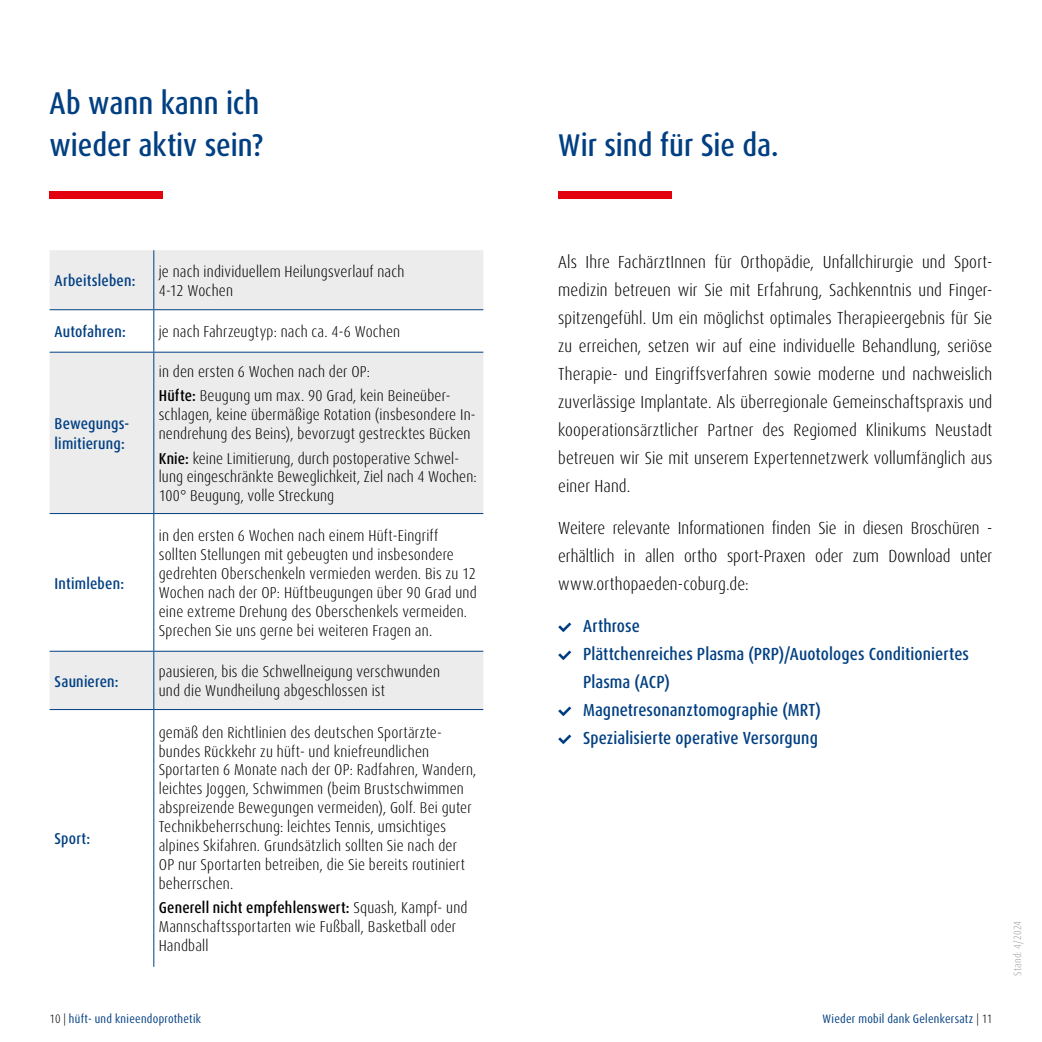
<style>
.page{position:relative;width:1042px;height:1042px;background:#fff}
.page>*{position:absolute;margin:0;border:0;box-sizing:border-box;transform-origin:0 0}
.t1{font:500 condensed 31.5px/42px "Dax OT";color:#003f82}
.t2{font:300 condensed 17.5px/28px "Dax OT";letter-spacing:.005em;color:#000;text-align:justify}
.t3{font:500 condensed 17.5px/28px "Dax OT";letter-spacing:.01em;color:#003f82}
.t4{font:300 condensed 15.75px/18.9px "Dax OT";letter-spacing:.015em;color:#000}
.t5{font:500 condensed 15.75px/19.2px "Dax OT";letter-spacing:.015em;color:#003f82}
.t6{font:condensed 12.25px "Dax OT";letter-spacing:.02em;color:#003f82}
.t7{font:300 condensed 10.5px "Dax OT";letter-spacing:.02em;color:#9c9d9d}
.s1{font-weight:500}
.s2{font-weight:300;color:#000}
</style>
<div class="page">
<svg style="left:558px;top:622px;width:13px;height:10px"></svg>
<svg style="left:558px;top:650px;width:13px;height:10px"></svg>
<svg style="left:558px;top:706px;width:13px;height:10px"></svg>
<svg style="left:558px;top:734px;width:13px;height:10px"></svg>
<div style="left:558px;top:192px;width:113px;height:7px;background:#e3000f"></div>
<div style="left:50px;top:250px;width:433px;height:59px;background:#ececed"></div>
<svg style="left:50px;top:310px;width:433px;height:657px"></svg>
<hr style="left:153px;top:250px;width:1px;height:59px;background:#003f82">
<hr style="left:50px;top:309px;width:104px;height:1px;background:#003f82">
<hr style="left:154px;top:309px;width:329px;height:1px;background:#003f82">
<hr style="left:153px;top:310px;width:1px;height:42px;background:#003f82">
<hr style="left:50px;top:352px;width:104px;height:1px;background:#003f82">
<hr style="left:154px;top:352px;width:329px;height:1px;background:#003f82">
<hr style="left:153px;top:353px;width:1px;height:160px;background:#003f82">
<hr style="left:50px;top:513px;width:104px;height:1px;background:#003f82">
<hr style="left:154px;top:513px;width:329px;height:1px;background:#003f82">
<hr style="left:153px;top:514px;width:1px;height:137px;background:#003f82">
<hr style="left:50px;top:651px;width:104px;height:1px;background:#003f82">
<hr style="left:154px;top:651px;width:329px;height:1px;background:#003f82">
<hr style="left:153px;top:652px;width:1px;height:57px;background:#003f82">
<hr style="left:50px;top:709px;width:104px;height:1px;background:#003f82">
<hr style="left:154px;top:709px;width:329px;height:1px;background:#003f82">
<hr style="left:153px;top:710px;width:1px;height:257px;background:#003f82">
<div style="left:50px;top:192px;width:113px;height:7px;background:#e3000f"></div>
<h1 class="t1" style="left:50px;top:82px;width:215px">Ab wann kann ich wieder aktiv sein?</h1>
<h1 class="t1" style="left:558px;top:124px;width:222px">Wir sind für Sie da.</h1>
<p class="t5" style="left:55px;top:271px;width:82px">Arbeitsleben:</p>
<p class="t4" style="left:159px;top:262px;width:247px">je nach individuellem Heilungsverlauf nach<br>4-12 Wochen</p>
<p class="t5" style="left:55px;top:322px;width:73px">Autofahren:</p>
<p class="t4" style="left:159px;top:322px;width:243px">je nach Fahrzeugtyp: nach ca. 4-6 Wochen</p>
<p class="t5" style="left:55px;top:414px;width:76px">Bewegungs&shy;limitierung:</p>
<p class="t5" style="left:55px;top:574px;width:71px">Intimleben:</p>
<p class="t4" style="left:159px;top:359px;width:293px;line-height:24.5px">in den ersten 6 Wochen nach der OP:<br><span class="s1">Hüfte:</span> Beugung um max. 90 Grad, kein Beineüber-</p>
<p class="t4" style="left:159px;top:405px;width:318px">schlagen, keine übermäßige Rotation (insbesondere In&shy;nendrehung des Beins), bevorzugt gestrecktes Bücken</p>
<p class="t4" style="left:159px;top:449px;width:319px"><span class="s1">Knie:</span> keine Limitierung, durch postoperative Schwel&shy;lung eingeschränkte Beweglichkeit, Ziel nach 4 Wochen:<br>100° Beugung, volle Streckung</p>
<p class="t4" style="left:159px;top:526px;width:319px">in den ersten 6 Wochen nach einem Hüft-Eingriff sollten Stellungen mit gebeugten und insbesondere gedrehten Oberschenkeln vermieden werden. Bis zu 12<br>Wochen nach der OP: Hüftbeugungen über 90 Grad und eine extreme Drehung des Oberschenkels vermeiden.<br>Sprechen Sie uns gerne bei weiteren Fragen an.</p>
<p class="t5" style="left:55px;top:671px;width:66px">Saunieren:</p>
<p class="t4" style="left:159px;top:662px;width:283px">pausieren, bis die Schwellneigung verschwunden und die Wundheilung abgeschlossen ist</p>
<p class="t5" style="left:55px;top:829px;width:37px">Sport:</p>
<p class="t4" style="left:159px;top:723px;width:319px">gemäß den Richtlinien des deutschen Sportärzte&shy;bundes Rückkehr zu hüft- und kniefreundlichen Sportarten 6 Monate nach der OP: Radfahren, Wandern, leichtes Joggen, Schwimmen (beim Brustschwimmen abspreizende Bewegungen vermeiden), Golf. Bei guter Technikbeherrschung: leichtes Tennis, umsichtiges alpines Skifahren. Grundsätzlich sollten Sie nach der<br>OP nur Sportarten betreiben, die Sie bereits routiniert beherrschen.</p>
<p class="t4" style="left:159px;top:898px;width:310px"><span class="s1">Generell nicht empfehlenswert:</span> Squash, Kampf- und<br>Mannschaftssportarten wie Fußball, Basketball oder<br>Handball</p>
<p class="t2" style="left:558px;top:248px;width:436px">Als Ihre FachärztInnen für Orthopädie, Unfallchirurgie und Sport&shy;medizin betreuen wir Sie mit Erfahrung, Sachkenntnis und Finger&shy;spitzengefühl. Um ein möglichst optimales Therapieergebnis für Sie zu erreichen, setzen wir auf eine individuelle Behandlung, seriöse Therapie- und Eingriffsverfahren sowie moderne und nachweislich zuverlässige Implantate. Als überregionale Gemeinschaftspraxis und kooperationsärztlicher Partner des Regiomed Klinikums Neustadt betreuen wir Sie mit unserem Expertennetzwerk vollumfänglich aus einer Hand.</p>
<p class="t2" style="left:558px;top:514px;width:436px">Weitere relevante Informationen finden Sie in diesen Broschüren - erhältlich in allen ortho sport-Praxen oder zum Download unter www.orthopaeden-coburg.de:</p>
<p class="t3" style="left:583px;top:612px;width:388px">Arthrose<br>Plättchenreiches Plasma (PRP)/Auotologes Conditioniertes<br>Plasma (ACP)<br>Magnetresonanztomographie (MRT)<br>Spezialisierte operative Versorgung</p>
<p class="t6" style="left:50px;top:1011px;width:153px"><span class="s2">10 |</span> hüft- und knieendoprothetik</p>
<p class="t6" style="left:822px;top:1011px;width:171px">Wieder mobil dank Gelenkersatz <span class="s2">| 11</span></p>
<p class="t7" style="left:1011px;top:975px;width:56px;rotate:-90deg">Stand: 4/2024</p>
</div>
